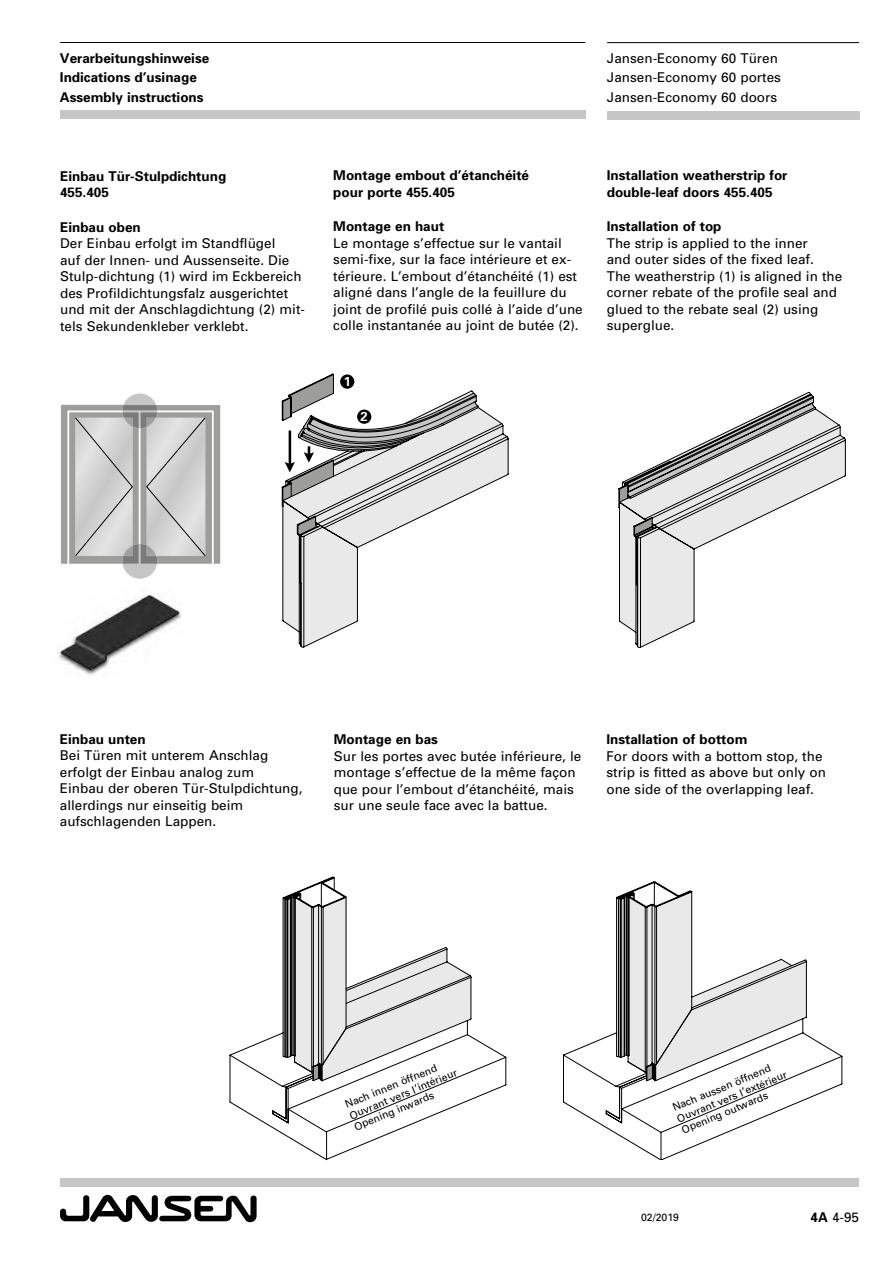
<style>
.page{position:relative;width:893px;height:1263px;background:#fff}
.page>*{position:absolute;margin:0;border:0;box-sizing:border-box;transform-origin:0 0}
.t1{font:13.5px/16.5px "Univers";color:#000}
.t2{font:700 13.5px/16.5px "Univers";color:#000}
.t3{font:700 13.05px "Univers";color:#fff}
.t4{font:10.5px/12px "Univers";color:#000}
.s1{font-weight:700}
</style>
<div class="page">
<div style="left:60px;top:1178px;width:799px;height:8px;background:#c6c6c6"></div>
<svg style="left:60px;top:1195px;width:197px;height:27px"></svg>
<div style="left:60px;top:111px;width:525px;height:8px;background:#c6c6c6"></div>
<hr style="left:60px;top:42px;width:525px;height:1px;background:#000">
<div style="left:607px;top:111px;width:252px;height:8px;background:#c6c6c6"></div>
<hr style="left:607px;top:42px;width:252px;height:1px;background:#000">
<svg style="left:294px;top:373px;width:180px;height:19px"></svg>
<div style="left:340px;top:374px;width:14px;height:15px;background:#000;border-radius:50%"></div>
<svg style="left:282px;top:392px;width:227px;height:256px"></svg>
<svg style="left:618px;top:392px;width:228px;height:256px"></svg>
<svg style="left:230px;top:877px;width:277px;height:284px"></svg>
<svg style="left:563px;top:881px;width:279px;height:279px"></svg>
<svg style="left:61px;top:393px;width:159px;height:186px;background:#c8c8c8"></svg>
<img style="left:58px;top:595px;width:123px;height:80px">
<p class="t2" style="left:60px;top:48px;width:151px;line-height:19.5px">Verarbeitungshinweise<br>Indications d’usinage<br>Assembly instructions</p>
<p class="t2" style="left:60px;top:167px;width:168px">Einbau Tür-Stulpdichtung<br>455.405</p>
<p class="t2" style="left:60px;top:218px;width:82px">Einbau oben</p>
<p class="t1" style="left:60px;top:235px;width:246px">Der Einbau erfolgt im Standflügel<br>auf der Innen- und Aussenseite. Die Stulp-dichtung (1) wird im Eckbereich des Profildichtungsfalz ausgerichtet und mit der Anschlagdichtung (2) mit&shy;tels Sekundenkleber verklebt.</p>
<p class="t1" style="left:607px;top:48px;width:176px;line-height:19.5px">Jansen-Economy 60 Türen<br>Jansen-Economy 60 portes<br>Jansen-Economy 60 doors</p>
<p class="t2" style="left:333px;top:167px;width:197px">Montage embout d’étanchéité pour porte 455.405</p>
<p class="t2" style="left:333px;top:218px;width:113px">Montage en haut</p>
<p class="t1" style="left:333px;top:234px;width:251px">Le montage s’effectue sur le vantail semi-fixe, sur la face intérieure et ex&shy;térieure. L’embout d’étanchéité (1) est aligné dans l’angle de la feuillure du joint de profilé puis collé à l’aide d’une colle instantanée au joint de butée (2).</p>
<p class="t3" style="left:344px;top:373px;width:9px">1</p>
<p class="t3" style="left:346px;top:373px;width:9px">1</p>
<p class="t3" style="left:360px;top:408px;width:9px">2</p>
<p class="t3" style="left:362px;top:408px;width:9px">2</p>
<p class="t2" style="left:607px;top:167px;width:182px">Installation weatherstrip for double-leaf doors 455.405</p>
<p class="t2" style="left:607px;top:218px;width:116px">Installation of top</p>
<p class="t1" style="left:607px;top:234px;width:237px">The strip is applied to the inner<br>and outer sides of the fixed leaf.<br>The weatherstrip (1) is aligned in the corner rebate of the profile seal and glued to the rebate seal (2) using superglue.</p>
<p class="t2" style="left:60px;top:730px;width:87px">Einbau unten</p>
<p class="t1" style="left:60px;top:747px;width:244px">Bei Türen mit unterem Anschlag erfolgt der Einbau analog zum<br>Einbau der oberen Tür-Stulpdichtung, allerdings nur einseitig beim aufschlagenden Lappen.</p>
<p class="t2" style="left:334px;top:731px;width:106px">Montage en bas</p>
<p class="t1" style="left:334px;top:748px;width:249px">Sur les portes avec butée inférieure, le montage s’effectue de la même façon que pour l’embout d’étanchéité, mais sur une seule face avec la battue.</p>
<p class="t2" style="left:606px;top:731px;width:143px">Installation of bottom</p>
<p class="t1" style="left:606px;top:748px;width:221px">For doors with a bottom stop, the strip is fitted as above but only on one side of the overlapping leaf.</p>
<p class="t4" style="left:343px;top:1099px;width:117px;rotate:-22deg">Nach innen öffnend<br>Ouvrant vers l’intérieur<br>Opening inwards</p>
<p class="t4" style="left:670px;top:1102px;width:119px;rotate:-22deg">Nach aussen öffnend<br>Ouvrant vers l’extérieur<br>Opening outwards</p>
<p class="t4" style="left:641px;top:1211px;width:39px">02/2019</p>
<p class="t1" style="left:811px;top:1209px;width:50px"><span class="s1">4A</span> 4-95</p>
</div>
